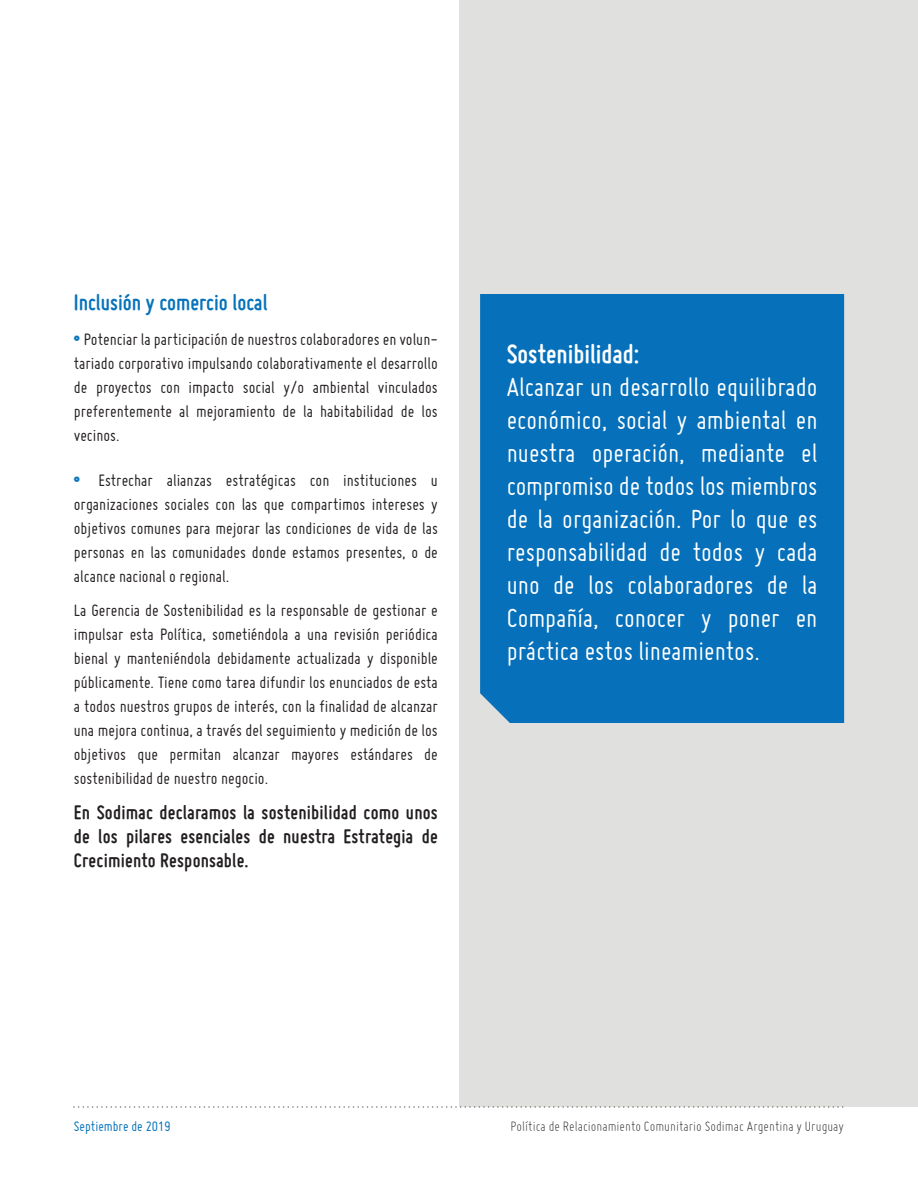
<style>
.page{position:relative;width:918px;height:1188px;background:#fff}
.page>*{position:absolute;margin:0;border:0;box-sizing:border-box;transform-origin:0 0}
.t1{font:28.5px/33px "Miso";color:#fff;text-align:justify}
.t2{font:700 28.5px "Miso";color:#fff}
.t3{font:700 24px "Miso";color:#0773bb}
.t4{font:700 21px/24px "Miso";letter-spacing:.01em;color:#231f20;text-align:justify}
.t5{font:18px/24px "Miso";color:#231f20;text-align:justify}
.t6{font:300 15px "Miso";color:#231f20}
.t7{font:15px "Miso";color:#0671ba}
.s1{font-weight:700;font-size:24px;color:#0773bb}
</style>
<div class="page">
<div style="left:459px;top:0;width:459px;height:1107px;background:#e0e0df"></div>
<svg style="left:74px;top:1106px;width:770px;height:2px"></svg>
<div style="left:480px;top:294px;width:364px;height:429px;background:#0671ba"></div>
<h2 class="t3" style="left:74px;top:289px;width:195px">Inclusión y comercio local</h2>
<p class="t5" style="left:74px;top:327px;width:366px"><span class="s1">•</span> Potenciar la participación de nuestros colaboradores en volun&shy;tariado corporativo impulsando colaborativamente el desarrollo de proyectos con impacto social y/o ambiental vinculados preferentemente al mejoramiento de la habitabilidad de los vecinos.</p>
<p class="t5" style="left:74px;top:468px;width:366px"><span class="s1">•</span> Estrechar alianzas estratégicas con instituciones u organizaciones sociales con las que compartimos intereses y objetivos comunes para mejorar las condiciones de vida de las personas en las comunidades donde estamos presentes, o de alcance nacional o regional.</p>
<p class="t5" style="left:74px;top:598px;width:366px">La Gerencia de Sostenibilidad es la responsable de gestionar e impulsar esta Política, sometiéndola a una revisión periódica bienal y manteniéndola debidamente actualizada y disponible públicamente. Tiene como tarea difundir los enunciados de esta a todos nuestros grupos de interés, con la finalidad de alcanzar una mejora continua, a través del seguimiento y medición de los objetivos que permitan alcanzar mayores estándares de sostenibilidad de nuestro negocio.</p>
<p class="t4" style="left:74px;top:800px;width:365px">En Sodimac declaramos la sostenibilidad como unos de los pilares esenciales de nuestra Estrategia de Crecimiento Responsable.</p>
<h1 class="t2" style="left:507px;top:337px;width:134px">Sostenibilidad:</h1>
<p class="t1" style="left:507px;top:370px;width:312px">Alcanzar un desarrollo equilibrado económico, social y ambiental en nuestra operación, mediante el compromiso de todos los miembros de la organización. Por lo que es responsabilidad de todos y cada uno de los colaboradores de la Compañía, conocer y poner en práctica estos lineamientos.</p>
<p class="t7" style="left:74px;top:1118px;width:98px">Septiembre de 2019</p>
<p class="t6" style="left:511px;top:1118px;width:335px">Política de Relacionamiento Comunitario Sodimac Argentina y Uruguay</p>
</div>
